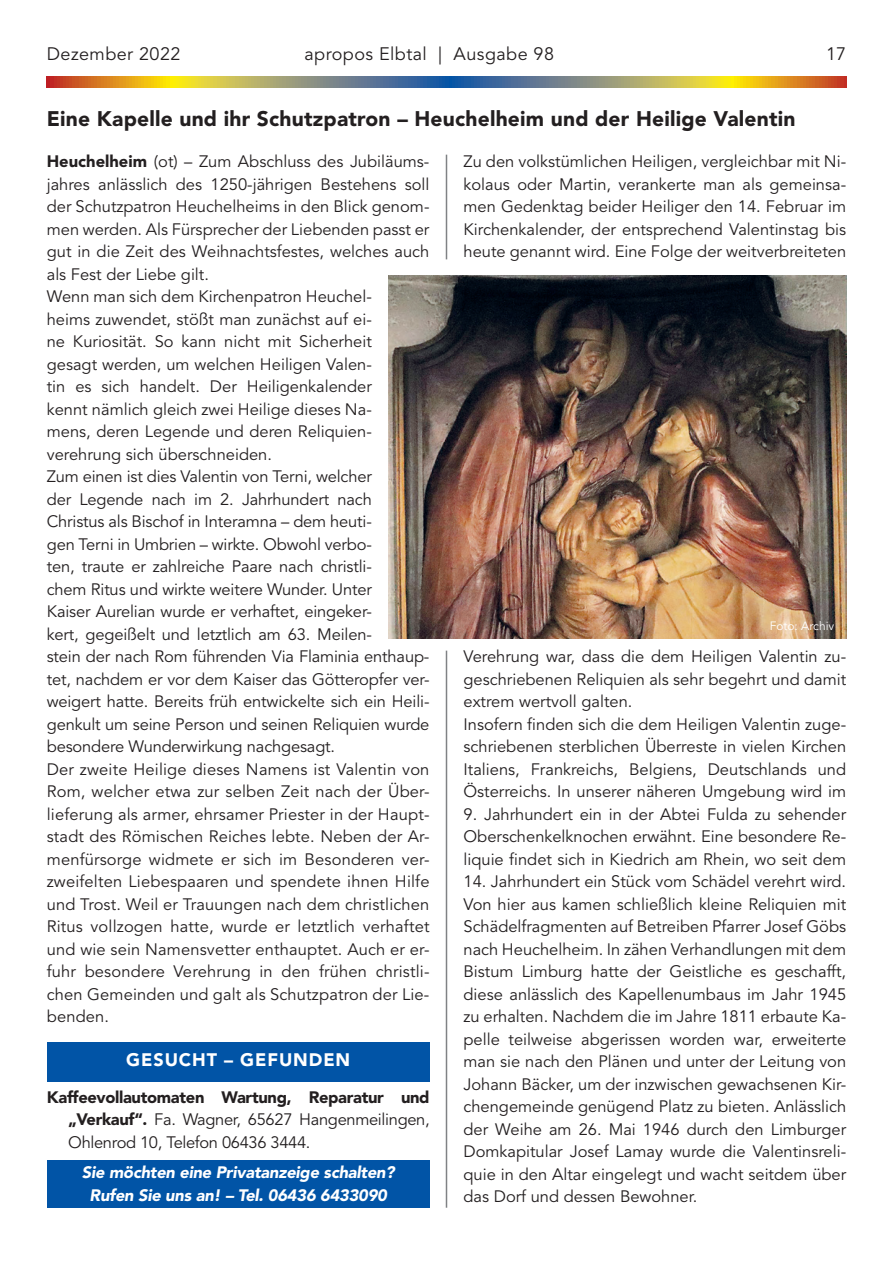
<style>
.page{position:relative;width:893px;height:1263px;background:#fff}
.page>*{position:absolute;margin:0;border:0;box-sizing:border-box;transform-origin:0 0}
.t1{font:900 21px "Avenir LT Std";letter-spacing:.01em;color:#231f20}
.t2{font:18px "Avenir LT Std";letter-spacing:.025em;color:#231f20}
.t3{font:900 18px "Avenir LT Std";letter-spacing:.05em;color:#fff}
.t4{font:16.5px/22.5px "Avenir LT Std";color:#231f20;text-align:justify}
.t5{font:italic 900 16.5px/22.5px "Avenir LT Std";letter-spacing:-.015em;color:#fff;text-align:center}
.t6{font:12px "Avenir LT Std";color:#fff}
.s1{font-weight:900}
</style>
<div class="page">
<svg style="left:47px;top:77px;width:799px;height:10px;background:#a3935b"></svg>
<hr style="left:446px;top:651px;width:1px;height:557px;background:#808285">
<img style="left:389px;top:276px;width:457px;height:363px">
<div style="left:47px;top:1043px;width:383px;height:39px;background:#0154a6"></div>
<div style="left:47px;top:1160px;width:382px;height:48px;background:#0154a6"></div>
<hr style="left:446px;top:155px;width:1px;height:104px;background:#808285">
<p class="t2" style="left:47px;top:44px;width:135px">Dezember 2022</p>
<p class="t2" style="left:304px;top:44px;width:251px">apropos Elbtal | Ausgabe 98</p>
<p class="t2" style="left:826px;top:44px;width:22px">17</p>
<p class="t1" style="left:47px;top:106px;width:750px">Eine Kapelle und ihr Schutzpatron – Heuchelheim und der Heilige Valentin</p>
<p class="t4" style="left:463px;top:151px;width:384px">Zu den volkstümlichen Heiligen, vergleichbar mit Ni&shy;kolaus oder Martin, verankerte man als gemeinsa&shy;men Gedenktag beider Heiliger den 14. Februar im Kirchenkalender, der entsprechend Valentinstag bis heute genannt wird. Eine Folge der weitverbreiteten</p>
<p class="t4" style="left:47px;top:151px;width:384px;text-align:left"><span class="s1">Heuchelheim</span> (ot) – Zum Abschluss des Jubiläums&shy;jahres anlässlich des 1250-jährigen Bestehens soll der Schutzpatron Heuchelheims in den Blick genom&shy;men werden. Als Fürsprecher der Liebenden passt er gut in die Zeit des Weihnachtsfestes, welches auch als Fest der Liebe gilt.<br>Wenn man sich dem Kirchenpatron Heuchel-<br>heims zuwendet, stößt man zunächst auf ei-<br>ne Kuriosität. So kann nicht mit Sicherheit<br>gesagt werden, um welchen Heiligen Valen-<br>tin es sich handelt. Der Heiligenkalender<br>kennt nämlich gleich zwei Heilige dieses Na-<br>mens, deren Legende und deren Reliquien&shy;verehrung sich überschneiden.<br>Zum einen ist dies Valentin von Terni, welcher<br>der Legende nach im 2. Jahrhundert nach Christus als Bischof in Interamna – dem heuti-<br>gen Terni in Umbrien – wirkte. Obwohl verbo-<br>ten, traute er zahlreiche Paare nach christli-<br>chem Ritus und wirkte weitere Wunder. Unter<br>Kaiser Aurelian wurde er verhaftet, eingeker-<br>kert, gegeißelt und letztlich am 63. Meilen-<br>stein der nach Rom führenden Via Flaminia enthaup&shy;tet, nachdem er vor dem Kaiser das Götteropfer ver&shy;weigert hatte. Bereits früh entwickelte sich ein Heili&shy;genkult um seine Person und seinen Reliquien wurde besondere Wunderwirkung nachgesagt.<br>Der zweite Heilige dieses Namens ist Valentin von Rom, welcher etwa zur selben Zeit nach der Über&shy;lieferung als armer, ehrsamer Priester in der Haupt&shy;stadt des Römischen Reiches lebte. Neben der Ar&shy;menfürsorge widmete er sich im Besonderen ver&shy;zweifelten Liebespaaren und spendete ihnen Hilfe und Trost. Weil er Trauungen nach dem christlichen Ritus vollzogen hatte, wurde er letztlich verhaftet und wie sein Namensvetter enthauptet. Auch er er&shy;fuhr besondere Verehrung in den frühen christli&shy;chen Gemeinden und galt als Schutzpatron der Lie&shy;benden.</p>
<p class="t6" style="left:770px;top:619px;width:66px">Foto: Archiv</p>
<p class="t4" style="left:463px;top:646px;width:384px;text-align:left">Verehrung war, dass die dem Heiligen Valentin zu&shy;geschriebenen Reliquien als sehr begehrt und damit extrem wertvoll galten.<br>Insofern finden sich die dem Heiligen Valentin zuge&shy;schriebenen sterblichen Überreste in vielen Kirchen Italiens, Frankreichs, Belgiens, Deutschlands und Österreichs. In unserer näheren Umgebung wird im</p>
<p class="t4" style="left:463px;top:803px;width:384px">9. Jahrhundert ein in der Abtei Fulda zu sehender Oberschenkelknochen erwähnt. Eine besondere Re&shy;liquie findet sich in Kiedrich am Rhein, wo seit dem</p>
<p class="t4" style="left:463px;top:871px;width:384px">14. Jahrhundert ein Stück vom Schädel verehrt wird.<br>Von hier aus kamen schließlich kleine Reliquien mit Schädelfragmenten auf Betreiben Pfarrer Josef Göbs nach Heuchelheim. In zähen Verhandlungen mit dem Bistum Limburg hatte der Geistliche es geschafft, diese anlässlich des Kapellenumbaus im Jahr 1945 zu erhalten. Nachdem die im Jahre 1811 erbaute Ka&shy;pelle teilweise abgerissen worden war, erweiterte man sie nach den Plänen und unter der Leitung von Johann Bäcker, um der inzwischen gewachsenen Kir&shy;chengemeinde genügend Platz zu bieten. Anlässlich der Weihe am 26. Mai 1946 durch den Limburger Domkapitular Josef Lamay wurde die Valentinsreli&shy;quie in den Altar eingelegt und wacht seitdem über das Dorf und dessen Bewohner.</p>
<p class="t3" style="left:126px;top:1049px;width:225px">GESUCHT – GEFUNDEN</p>
<p class="t4" style="left:68px;top:1086px;width:363px;text-indent:-21px"><span class="s1">Kaffeevollautomaten Wartung, Reparatur und „Verkauf“.</span> Fa. Wagner, 65627 Hangenmeilingen, Ohlenrod 10, Telefon 06436 3444.</p>
<p class="t5" style="left:82px;top:1161px;width:314px">Sie möchten eine Privatanzeige schalten?<br>Rufen Sie uns an! – Tel. 06436 6433090</p>
</div>
